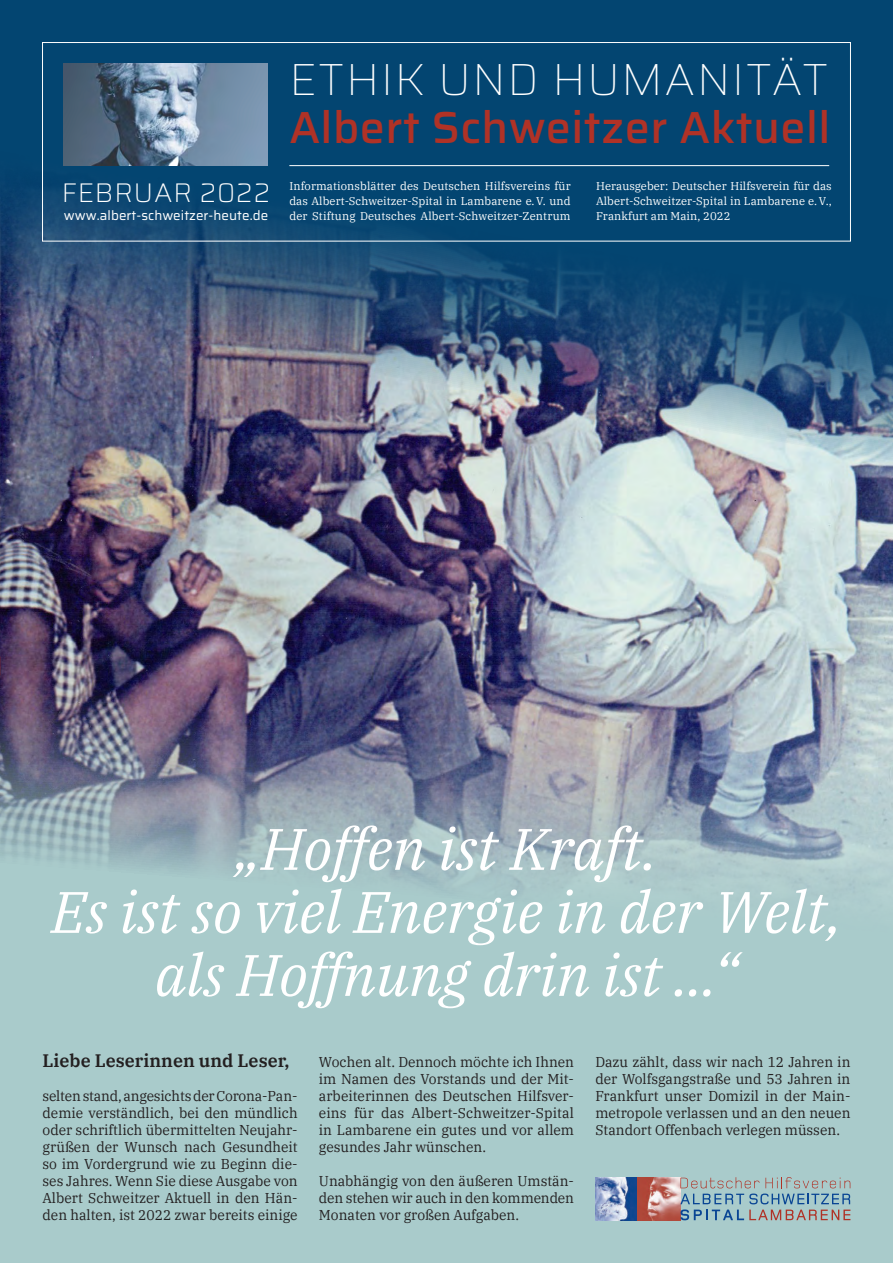
<style>
.page{position:relative;width:893px;height:1263px;background:#fff}
.page>*{position:absolute;margin:0;border:0;box-sizing:border-box;transform-origin:0 0}
.t1{font:italic 58.35px/63px "IBM Plex Serif";color:#fff;text-align:center}
.t2{font:500 45px "Saira";letter-spacing:.01em;color:#b03226}
.t3{font:100 45px "Saira";letter-spacing:.04em;color:#fff}
.t4{font:200 27px "Saira";letter-spacing:.035em;color:#fff}
.t5{font:600 18px "IBM Plex Serif";color:#231f20}
.t6{font:14.25px/17.1px "IBM Plex Serif";color:#231f20;text-align:justify}
.t7{font:13.35px "Saira";letter-spacing:.005em;color:#fff}
.t8{font:11.25px/15px "IBM Plex Serif";letter-spacing:.005em;color:#fff;text-align:justify}
</style>
<div class="page">
<img style="left:0;top:481px;width:893px;height:188px">
<img style="left:0;top:0;width:893px;height:481px">
<svg style="left:0;top:669px;width:893px;height:594px;background:#9eb6bd"></svg>
<img style="left:595px;top:1178px;width:85px;height:42px">
<svg style="left:680px;top:1177px;width:170px;height:43px;background:#98afb7"></svg>
<div style="left:42px;top:42px;width:809px;height:199px;border:1px solid #fff"></div>
<hr style="left:289px;top:165px;width:540px;height:1px;background:#fff">
<img style="left:64px;top:64px;width:204px;height:102px">
<h3 class="t4" style="left:62px;top:172px;width:210px">FEBRUAR 2022</h3>
<p class="t7" style="left:64px;top:205px;width:206px">www.albert-schweitzer-heute.de</p>
<h2 class="t3" style="left:289px;top:46px;width:541px">ETHIK UND HUMANITÄT</h2>
<h2 class="t2" style="left:289px;top:93px;width:542px">Albert Schweitzer Aktuell</h2>
<p class="t8" style="left:289px;top:177px;width:283px">Informationsblätter des Deutschen Hilfsvereins für das Albert-Schweitzer-Spital in Lambarene e.V. und der Stiftung Deutsches Albert-Schweitzer-Zentrum</p>
<p class="t8" style="left:596px;top:178px;width:237px">Herausgeber: Deutscher Hilfsverein für das Albert-Schweitzer-Spital in Lambarene e. V., Frankfurt am Main, 2022</p>
<h1 class="t1" style="left:51px;top:813px;width:792px">„Hoffen ist Kraft.<br>Es ist so viel Energie in der Welt, als Hoffnung drin ist ...“</h1>
<p class="t5" style="left:43px;top:1046px;width:248px">Liebe Leserinnen und Leser,</p>
<p class="t6" style="left:43px;top:1086px;width:257px">selten stand, angesichts der Corona-Pan&shy;demie verständlich, bei den mündlich oder schriftlich übermittelten Neujahr&shy;grüßen der Wunsch nach Gesundheit so im Vordergrund wie zu Beginn die&shy;ses Jahres. Wenn Sie diese Ausgabe von Albert Schweitzer Aktuell in den Hän&shy;den halten, ist 2022 zwar bereits einige</p>
<p class="t6" style="left:319px;top:1052px;width:257px">Wochen alt. Dennoch möchte ich Ihnen im Namen des Vorstands und der Mit&shy;arbeiterinnen des Deutschen Hilfsver&shy;eins für das Albert-Schweitzer-Spital in Lambarene ein gutes und vor allem gesundes Jahr wünschen.</p>
<p class="t6" style="left:319px;top:1171px;width:257px">Unabhängig von den äußeren Umstän&shy;den stehen wir auch in den kommenden Monaten vor großen Aufgaben.</p>
<p class="t6" style="left:595px;top:1052px;width:257px">Dazu zählt, dass wir nach 12 Jahren in der Wolfsgangstraße und 53 Jahren in Frankfurt unser Domizil in der Main&shy;metropole verlassen und an den neuen Standort Offenbach verlegen müssen.</p>
</div>
